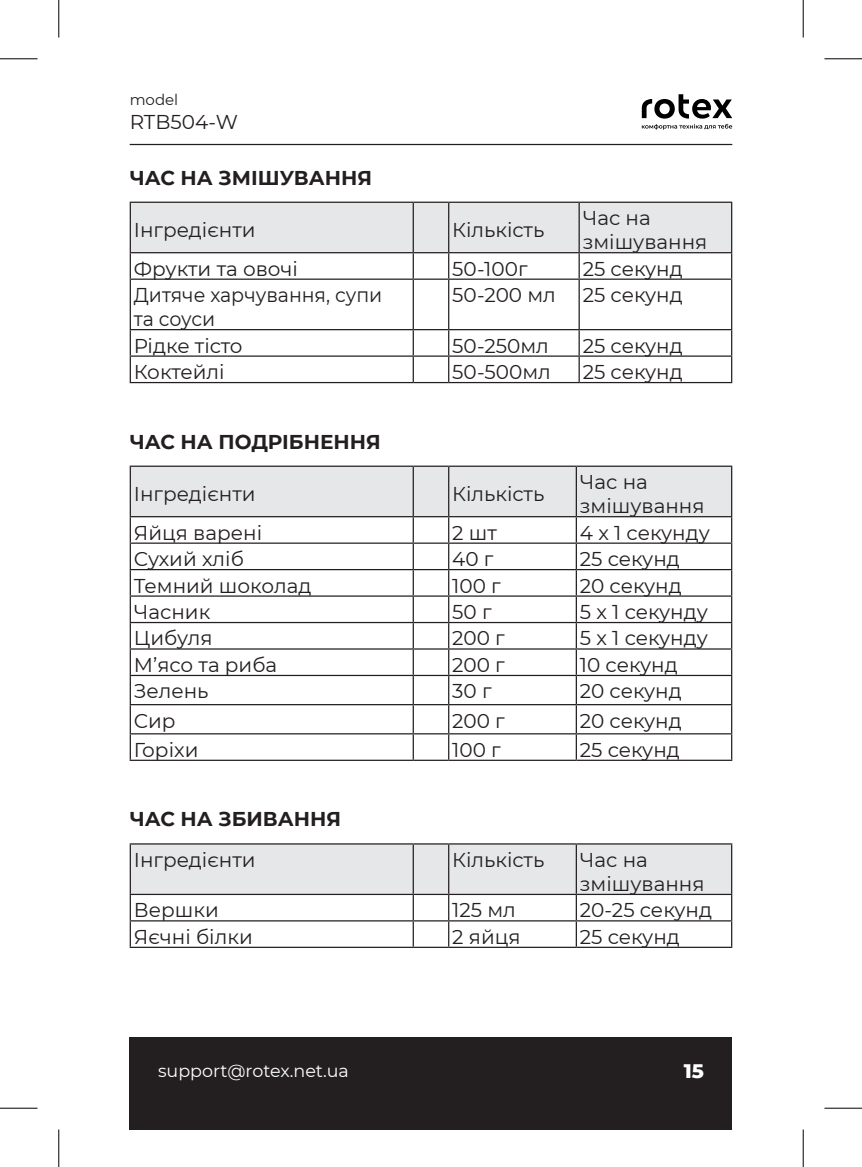
<style>
.page{position:relative;width:862px;height:1167px;background:#fff}
.page>*{position:absolute;margin:0;border:0;box-sizing:border-box;transform-origin:0 0}
.Attention{font:20px/24px "Montserrat";color:#231f20}
.Text{font:700 20px "Montserrat";color:#231f20}
.Attention-2{font:20px/24px "Montserrat";color:#231f20;scale:.95 1}
.t1{font:800 20px "Montserrat";color:#fff}
.t2{font:17.5px "Montserrat";color:#fff}
.t3{font:15px "Montserrat";color:#231f20}
</style>
<div class="page">
<div style="left:130px;top:1037px;width:602px;height:92px;background:#231f20"></div>
<hr style="left:130px;top:144px;width:602px;height:1px;background:#231f20">
<svg style="left:642px;top:94px;width:90px;height:36px"></svg>
<svg style="left:130px;top:202px;width:602px;height:76px"></svg>
<hr style="left:130px;top:278px;width:283px;height:2px;background:#231f20">
<hr style="left:130px;top:280px;width:1px;height:49px;background:#231f20">
<hr style="left:413px;top:278px;width:36px;height:2px;background:#231f20">
<hr style="left:412px;top:280px;width:2px;height:49px;background:#231f20">
<hr style="left:449px;top:278px;width:130px;height:2px;background:#231f20">
<hr style="left:448px;top:280px;width:1px;height:49px;background:#231f20">
<hr style="left:579px;top:278px;width:153px;height:2px;background:#231f20">
<hr style="left:578px;top:280px;width:2px;height:49px;background:#231f20">
<hr style="left:731px;top:280px;width:1px;height:49px;background:#231f20">
<hr style="left:130px;top:329px;width:283px;height:1px;background:#231f20">
<hr style="left:413px;top:329px;width:36px;height:1px;background:#231f20">
<hr style="left:412px;top:330px;width:2px;height:25px;background:#231f20">
<hr style="left:449px;top:329px;width:130px;height:1px;background:#231f20">
<hr style="left:579px;top:329px;width:153px;height:1px;background:#231f20">
<hr style="left:578px;top:330px;width:2px;height:25px;background:#231f20">
<hr style="left:130px;top:355px;width:283px;height:2px;background:#231f20">
<svg style="left:130px;top:330px;width:1px;height:52px"></svg>
<hr style="left:413px;top:355px;width:36px;height:2px;background:#231f20">
<hr style="left:412px;top:357px;width:2px;height:25px;background:#231f20">
<hr style="left:449px;top:355px;width:130px;height:2px;background:#231f20">
<svg style="left:448px;top:330px;width:1px;height:52px"></svg>
<hr style="left:579px;top:355px;width:153px;height:2px;background:#231f20">
<hr style="left:578px;top:357px;width:2px;height:25px;background:#231f20">
<svg style="left:731px;top:330px;width:1px;height:52px"></svg>
<hr style="left:130px;top:382px;width:283px;height:1px;background:#231f20">
<hr style="left:413px;top:382px;width:36px;height:1px;background:#231f20">
<hr style="left:449px;top:382px;width:130px;height:1px;background:#231f20">
<hr style="left:579px;top:382px;width:153px;height:1px;background:#231f20">
<hr style="left:130px;top:465px;width:283px;height:2px;background:#231f20">
<hr style="left:413px;top:465px;width:36px;height:2px;background:#231f20">
<hr style="left:449px;top:465px;width:127px;height:2px;background:#231f20">
<hr style="left:576px;top:465px;width:156px;height:2px;background:#231f20">
<svg style="left:130px;top:466px;width:602px;height:293px"></svg>
<hr style="left:130px;top:759px;width:283px;height:1px;background:#231f20">
<hr style="left:413px;top:759px;width:36px;height:1px;background:#231f20">
<hr style="left:449px;top:759px;width:127px;height:1px;background:#231f20">
<hr style="left:576px;top:759px;width:156px;height:1px;background:#231f20">
<svg style="left:130px;top:843px;width:602px;height:103px"></svg>
<hr style="left:130px;top:946px;width:283px;height:1px;background:#231f20">
<hr style="left:413px;top:946px;width:36px;height:1px;background:#231f20">
<hr style="left:449px;top:946px;width:127px;height:1px;background:#231f20">
<hr style="left:576px;top:946px;width:156px;height:1px;background:#231f20">
<hr style="left:0;top:58px;width:38px;height:1px;background:#000">
<hr style="left:824px;top:58px;width:38px;height:1px;background:#000">
<hr style="left:0;top:1107px;width:38px;height:1px;background:#000">
<hr style="left:824px;top:1107px;width:38px;height:1px;background:#000">
<hr style="left:58px;top:0;width:1px;height:37px;background:#000">
<hr style="left:58px;top:1129px;width:1px;height:37px;background:#000">
<hr style="left:802px;top:0;width:1px;height:37px;background:#000">
<hr style="left:802px;top:1129px;width:1px;height:37px;background:#000">
<p class="t3" style="left:130px;top:90px;width:50px">model</p>
<p class="Attention" style="left:130px;top:110px;width:110px">RTB504-W</p>
<p class="Text" style="left:130px;top:163px;width:244px">ЧАС НА ЗМІШУВАННЯ</p>
<p class="Attention" style="left:134px;top:217px;width:123px">Інгредієнти</p>
<p class="Attention" style="left:452px;top:217px;width:94px">Кількість</p>
<p class="Attention" style="left:582px;top:205px;width:126px">Час на змішування</p>
<p class="Attention" style="left:134px;top:256px;width:166px">Фрукти та овочі</p>
<p class="Attention" style="left:452px;top:256px;width:77px">50-100г</p>
<p class="Attention" style="left:582px;top:256px;width:102px">25 секунд</p>
<p class="Attention-2" style="left:134px;top:282px;width:263px">Дитяче харчування, супи та соуси</p>
<p class="Attention" style="left:452px;top:282px;width:105px">50-200 мл</p>
<p class="Attention" style="left:582px;top:282px;width:102px">25 секунд</p>
<p class="Attention" style="left:134px;top:333px;width:110px">Рідке тісто</p>
<p class="Attention" style="left:452px;top:333px;width:98px">50-250мл</p>
<p class="Attention" style="left:582px;top:333px;width:102px">25 секунд</p>
<p class="Attention" style="left:134px;top:359px;width:92px">Коктейлі</p>
<p class="Attention" style="left:452px;top:359px;width:100px">50-500мл</p>
<p class="Attention" style="left:582px;top:359px;width:102px">25 секунд</p>
<p class="Text" style="left:130px;top:427px;width:253px">ЧАС НА ПОДРІБНЕННЯ</p>
<p class="Attention" style="left:134px;top:481px;width:123px">Інгредієнти</p>
<p class="Attention" style="left:452px;top:481px;width:94px">Кількість</p>
<p class="Attention" style="left:580px;top:469px;width:126px">Час на змішування</p>
<p class="Attention" style="left:134px;top:519px;width:130px">Яйця варені</p>
<p class="Attention" style="left:452px;top:519px;width:46px">2 шт</p>
<p class="Attention" style="left:580px;top:519px;width:131px">4 х 1 секунду</p>
<p class="Attention" style="left:134px;top:546px;width:111px">Сухий хліб</p>
<p class="Attention" style="left:452px;top:546px;width:43px">40 г</p>
<p class="Attention" style="left:580px;top:546px;width:102px">25 секунд</p>
<p class="Attention" style="left:134px;top:572px;width:179px">Темний шоколад</p>
<p class="Attention" style="left:452px;top:572px;width:50px">100 г</p>
<p class="Attention" style="left:580px;top:572px;width:103px">20 секунд</p>
<p class="Attention" style="left:134px;top:599px;width:78px">Часник</p>
<p class="Attention" style="left:452px;top:599px;width:41px">50 г</p>
<p class="Attention" style="left:580px;top:599px;width:130px">5 х 1 секунду</p>
<p class="Attention" style="left:134px;top:625px;width:80px">Цибуля</p>
<p class="Attention" style="left:452px;top:625px;width:54px">200 г</p>
<p class="Attention" style="left:580px;top:625px;width:130px">5 х 1 секунду</p>
<p class="Attention" style="left:134px;top:652px;width:145px">М’ясо та риба</p>
<p class="Attention" style="left:452px;top:652px;width:54px">200 г</p>
<p class="Attention" style="left:580px;top:652px;width:99px">10 секунд</p>
<p class="Attention" style="left:134px;top:678px;width:76px">Зелень</p>
<p class="Attention" style="left:452px;top:678px;width:41px">30 г</p>
<p class="Attention" style="left:580px;top:678px;width:103px">20 секунд</p>
<p class="Attention" style="left:134px;top:707px;width:43px">Сир</p>
<p class="Attention" style="left:452px;top:707px;width:54px">200 г</p>
<p class="Attention" style="left:580px;top:707px;width:103px">20 секунд</p>
<p class="Attention" style="left:134px;top:737px;width:66px">Горіхи</p>
<p class="Attention" style="left:452px;top:737px;width:50px">100 г</p>
<p class="Attention" style="left:580px;top:737px;width:102px">25 секунд</p>
<p class="Text" style="left:130px;top:804px;width:213px">ЧАС НА ЗБИВАННЯ</p>
<p class="Attention" style="left:134px;top:847px;width:123px">Інгредієнти</p>
<p class="Attention" style="left:452px;top:847px;width:94px">Кількість</p>
<p class="Attention" style="left:580px;top:847px;width:126px">Час на змішування</p>
<p class="Attention" style="left:134px;top:897px;width:87px">Вершки</p>
<p class="Attention" style="left:452px;top:897px;width:65px">125 мл</p>
<p class="Attention" style="left:580px;top:897px;width:134px">20-25 секунд</p>
<p class="Attention" style="left:134px;top:923px;width:120px">Яєчні білки</p>
<p class="Attention" style="left:452px;top:923px;width:70px">2 яйця</p>
<p class="Attention" style="left:580px;top:923px;width:102px">25 секунд</p>
<p class="t2" style="left:158px;top:1058px;width:192px">support@rotex.net.ua</p>
<p class="t1" style="left:683px;top:1056px;width:22px">15</p>
</div>
